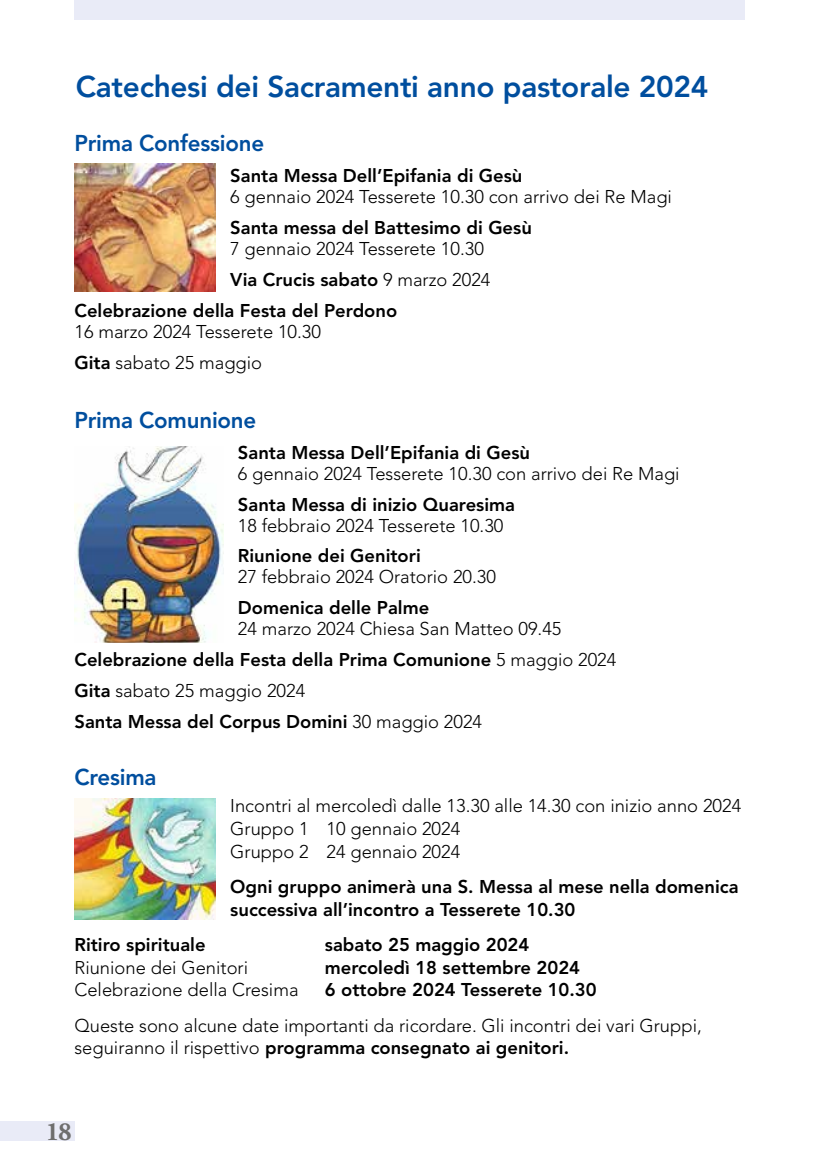
<style>
.page{position:relative;width:819px;height:1166px;background:#fff}
.page>*{position:absolute;margin:0;border:0;box-sizing:border-box;transform-origin:0 0}
.t1{font:800 29.75px "Avenir";letter-spacing:-.01em;color:#004e9e}
.t2{font:700 26.25px "Adobe Garamond Pro";color:#6e6e6e}
.t3{font:800 22.75px "Avenir";letter-spacing:-.01em;color:#004e9e}
.t4{font:300 18.38px/31px "Avenir";color:#000}
.t5{font:800 18.38px/22.8px "Avenir";color:#000}
.s1{font-weight:300}
.s2{font-weight:800}
</style>
<div class="page">
<div style="left:74px;top:0;width:670px;height:20px;background:#e9ebf7"></div>
<div style="left:0;top:1121px;width:74px;height:20px;background:#e9ebf7"></div>
<img style="left:74px;top:163px;width:141px;height:128px">
<img style="left:74px;top:446px;width:149px;height:197px">
<img style="left:74px;top:798px;width:141px;height:121px">
<h1 class="t1" style="left:76px;top:69px;width:634px">Catechesi dei Sacramenti anno pastorale 2024</h1>
<p class="t3" style="left:74px;top:129px;width:191px">Prima Confessione</p>
<p class="t5" style="left:230px;top:164px;width:293px">Santa Messa Dell’Epifania di Gesù</p>
<p class="t4" style="left:230px;top:181px;width:443px">6 gennaio 2024 Tesserete 10.30 con arrivo dei Re Magi</p>
<p class="t5" style="left:230px;top:216px;width:303px">Santa messa del Battesimo di Gesù</p>
<p class="t4" style="left:230px;top:233px;width:255px">7 gennaio 2024 Tesserete 10.30</p>
<p class="t5" style="left:230px;top:268px;width:262px">Via Crucis sabato <span class="s1">9 marzo 2024</span></p>
<p class="t5" style="left:74px;top:299px;width:324px">Celebrazione della Festa del Perdono</p>
<p class="t4" style="left:74px;top:316px;width:248px">16 marzo 2024 Tesserete 10.30<br><span class="s2">Gita</span> sabato 25 maggio</p>
<p class="t3" style="left:74px;top:406px;width:183px">Prima Comunione</p>
<p class="t5" style="left:238px;top:441px;width:293px">Santa Messa Dell’Epifania di Gesù</p>
<p class="t4" style="left:238px;top:458px;width:443px">6 gennaio 2024 Tesserete 10.30 con arrivo dei Re Magi</p>
<p class="t5" style="left:238px;top:493px;width:279px">Santa Messa di inizio Quaresima</p>
<p class="t4" style="left:238px;top:510px;width:267px">18 febbraio 2024 Tesserete 10.30</p>
<p class="t5" style="left:238px;top:545px;width:184px">Riunione dei Genitori</p>
<p class="t4" style="left:238px;top:562px;width:259px">27 febbraio 2024 Oratorio 20.30</p>
<p class="t5" style="left:238px;top:597px;width:193px">Domenica delle Palme</p>
<p class="t4" style="left:74px;top:614px;width:543px;text-indent:163px">24 marzo 2024 Chiesa San Matteo 09.45<br><span class="s2">Celebrazione della Festa della Prima Comunione</span> 5 maggio 2024<br><span class="s2">Gita</span> sabato 25 maggio 2024<br><span class="s2">Santa Messa del Corpus Domini</span> 30 maggio 2024</p>
<p class="t3" style="left:74px;top:763px;width:84px">Cresima</p>
<p class="t4" style="left:230px;top:795px;width:512px;line-height:22.8px">Incontri al mercoledì dalle 13.30 alle 14.30 con inizio anno 2024<br>Gruppo 1 10 gennaio 2024<br>Gruppo 2 24 gennaio 2024</p>
<p class="t5" style="left:230px;top:875px;width:509px">Ogni gruppo animerà una S. Messa al mese nella domenica successiva all’incontro a Tesserete 10.30</p>
<p class="t5" style="left:74px;top:933px;width:133px">Ritiro spirituale</p>
<p class="t5" style="left:325px;top:933px;width:206px">sabato 25 maggio 2024</p>
<p class="t4" style="left:74px;top:952px;width:175px">Riunione dei Genitori</p>
<p class="t5" style="left:325px;top:956px;width:257px">mercoledì 18 settembre 2024</p>
<p class="t4" style="left:74px;top:974px;width:225px">Celebrazione della Cresima</p>
<p class="t5" style="left:325px;top:979px;width:273px">6 ottobre 2024 Tesserete 10.30</p>
<p class="t4" style="left:74px;top:1014px;width:629px;line-height:22.8px">Queste sono alcune date importanti da ricordare. Gli incontri dei vari Gruppi, seguiranno il rispettivo <span class="s2">programma consegnato ai genitori.</span></p>
<h2 class="t2" style="left:46px;top:1116px;width:28px">18</h2>
</div>
